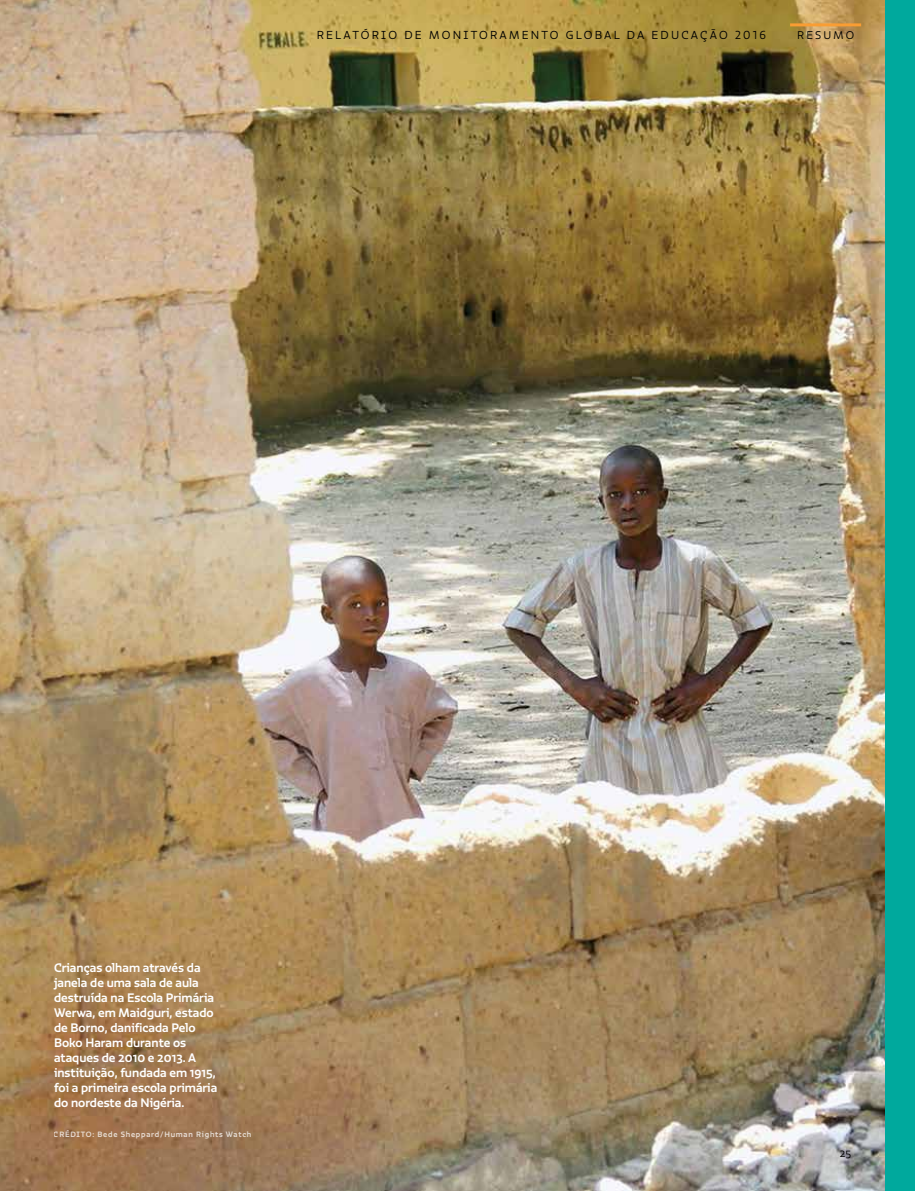
<style>
.page{position:relative;width:915px;height:1191px;background:#fff}
.page>*{position:absolute;margin:0;border:0;box-sizing:border-box;transform-origin:0 0}
.t1{font:500 12px/15px "Vita Std";color:#fff}
.t2{font:300 11.25px "Vita Std";letter-spacing:.2em;color:#000}
.t3{font:300 10.8px "Vita Std";letter-spacing:.2em;color:#000}
.t4{font:300 10.5px "Vita Std";color:#000}
.t5{font:500 7.5px "Vita Std";letter-spacing:.1em;color:#fff}
</style>
<div class="page">
<img style="left:0;top:0;width:884px;height:1191px">
<div style="left:884px;top:0;width:30px;height:1191px;background:#00a99d"></div>
<hr style="left:789px;top:23px;width:71px;height:3px;background:#f99d33">
<p class="t2" style="left:316px;top:28px;width:450px">RELATÓRIO DE MONITORAMENTO GLOBAL DA EDUCAÇÃO 2016</p>
<p class="t3" style="left:796px;top:28px;width:58px">RESUMO</p>
<p class="t1" style="left:54px;top:960px;width:165px">Crianças olham através da janela de uma sala de aula destruída na Escola Primária<br>Werwa, em Maidguri, estado de Borno, danificada Pelo<br>Boko Haram durante os ataques de 2010 e 2013. A instituição, fundada em 1915, foi a primeira escola primária do nordeste da Nigéria.</p>
<p class="t5" style="left:54px;top:1129px;width:199px">CRÉDITO: Bede Sheppard/Human Rights Watch</p>
<p class="t4" style="left:839px;top:1146px;width:13px">25</p>
</div>
